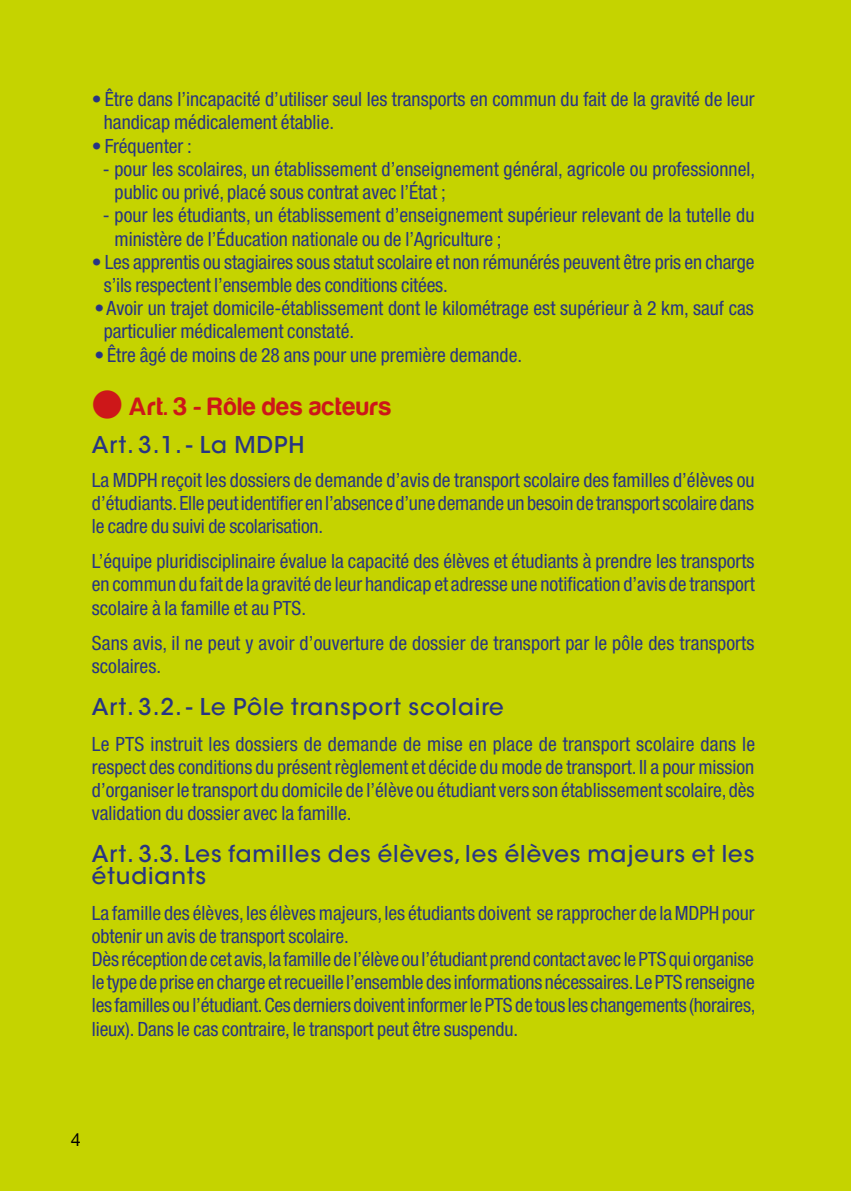
<style>
.page{position:relative;width:851px;height:1191px;background:#fff}
.page>*{position:absolute;margin:0;border:0;box-sizing:border-box;transform-origin:0 0}
.t1{font:26px "Harabara";letter-spacing:.04em;color:#cd1719}
.t2{font:500 23px/22px "ITC Avant Garde Std";letter-spacing:.04em;color:#283583}
.t3{font:condensed 19.6px/23.2px "Helvetica Neue";color:#283583}
.t4{font:18px "Helvetica Neue";color:#000}
</style>
<div class="page">
<div style="left:0;top:0;width:850px;height:1191px;background:#c5d300"></div>
<p class="t3" style="left:104px;top:88px;width:652px;text-indent:-12px">• Être dans l’incapacité d’utiliser seul les transports en commun du fait de la gravité de leur handicap médicalement établie.</p>
<p class="t3" style="left:92px;top:134px;width:101px">• Fréquenter :</p>
<p class="t3" style="left:115px;top:157px;width:642px;text-indent:-12px">- pour les scolaires, un établissement d’enseignement général, agricole ou professionnel, public ou privé, placé sous contrat avec l’État ;</p>
<p class="t3" style="left:115px;top:204px;width:641px;text-indent:-12px">- pour les étudiants, un établissement d’enseignement supérieur relevant de la tutelle du ministère de l’Éducation nationale ou de l’Agriculture ;</p>
<p class="t3" style="left:104px;top:250px;width:652px;text-indent:-12px">• Les apprentis ou stagiaires sous statut scolaire et non rémunérés peuvent être pris en charge s’ils respectent l’ensemble des conditions citées.</p>
<p class="t3" style="left:104px;top:296px;width:651px;text-indent:-9px">•Avoir un trajet domicile-établissement dont le kilométrage est supérieur à 2 km, sauf cas particulier médicalement constaté.</p>
<p class="t3" style="left:94px;top:343px;width:429px">• Être âgé de moins de 28 ans pour une première demande.</p>
<h1 class="t1" style="left:92px;top:393px;width:301px">● Art. 3 - Rôle des acteurs</h1>
<p class="t2" style="left:92px;top:434px;width:214px">Art. 3.1. - La MDPH</p>
<p class="t3" style="left:92px;top:468px;width:664px;text-align:justify">La MDPH reçoit les dossiers de demande d’avis de transport scolaire des familles d’élèves ou d’étudiants. Elle peut identifier en l’absence d’une demande un besoin de transport scolaire dans le cadre du suivi de scolarisation.</p>
<p class="t3" style="left:92px;top:549px;width:664px;text-align:justify">L’équipe pluridisciplinaire évalue la capacité des élèves et étudiants à prendre les transports en commun du fait de la gravité de leur handicap et adresse une notification d’avis de transport scolaire à la famille et au PTS.</p>
<p class="t3" style="left:92px;top:631px;width:664px">Sans avis, il ne peut y avoir d’ouverture de dossier de transport par le pôle des transports scolaires.</p>
<p class="t2" style="left:92px;top:696px;width:413px">Art. 3.2. - Le Pôle transport scolaire</p>
<p class="t3" style="left:92px;top:732px;width:664px;text-align:justify">Le PTS instruit les dossiers de demande de mise en place de transport scolaire dans le respect des conditions du présent règlement et décide du mode de transport. Il a pour mission d’organiser le transport du domicile de l’élève ou étudiant vers son établissement scolaire, dès validation du dossier avec la famille.</p>
<p class="t2" style="left:92px;top:843px;width:664px">Art. 3.3. Les familles des élèves, les élèves majeurs et les étudiants</p>
<p class="t3" style="left:92px;top:901px;width:665px">La famille des élèves, les élèves majeurs, les étudiants doivent se rapprocher de la MDPH pour obtenir un avis de transport scolaire.<br>Dès réception de cet avis, la famille de l’élève ou l’étudiant prend contact avec le PTS qui organise le type de prise en charge et recueille l’ensemble des informations nécessaires. Le PTS renseigne les familles ou l’étudiant. Ces derniers doivent informer le PTS de tous les changements (horaires, lieux). Dans le cas contraire, le transport peut être suspendu.</p>
<p class="t4" style="left:71px;top:1128px;width:12px">4</p>
</div>
